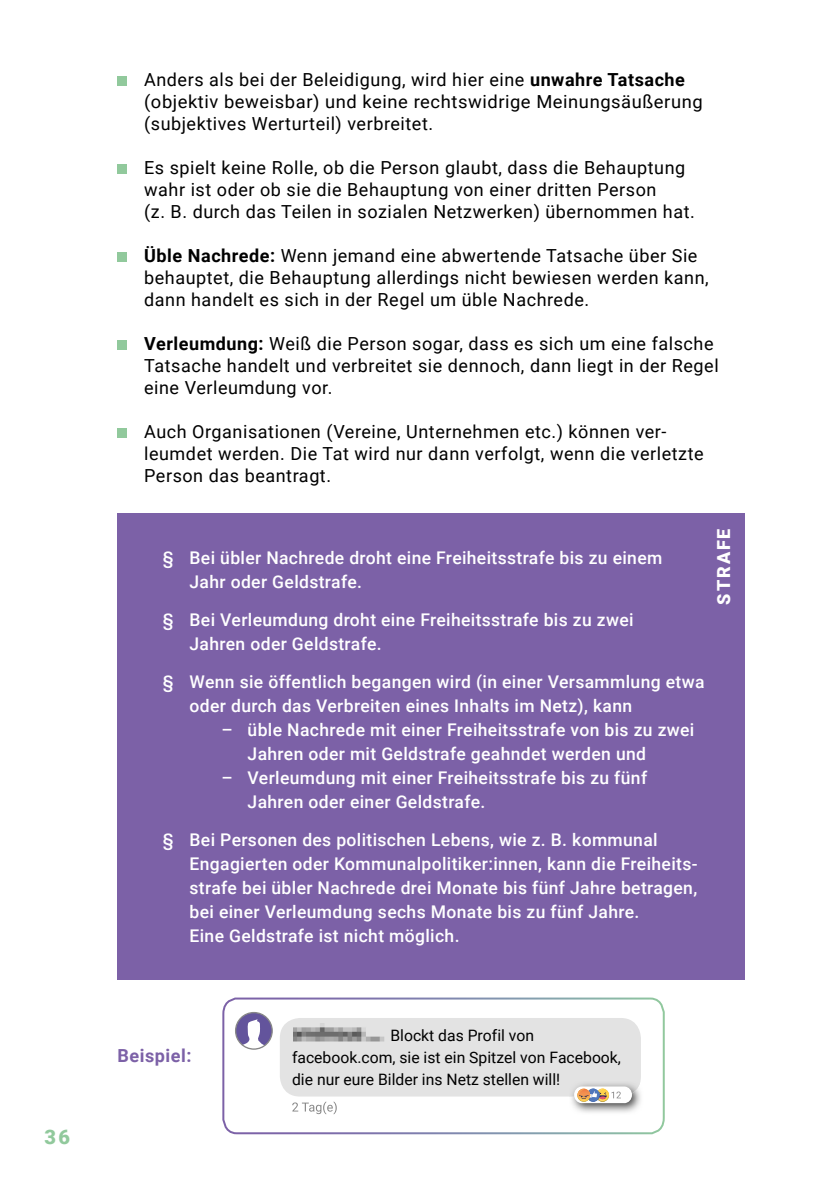
<style>
.page{position:relative;width:840px;height:1191px;background:#fff}
.page>*{position:absolute;margin:0;border:0;box-sizing:border-box;transform-origin:0 0}
.t1{font:900 20px "Roboto";color:#91c99c}
.t2{font:18px/22px "Roboto";letter-spacing:.03em;color:#000}
.t3{font:700 18px "Roboto";letter-spacing:.03em;color:#7c61a7}
.t4{font:900 18px "Roboto";letter-spacing:.105em;color:#fff}
.t5{font:500 17.6px/24px "Roboto";letter-spacing:.02em;color:#fff}
.t6{font:15.8px/22px "Roboto";color:#000}
.s1{font-weight:700}
</style>
<div class="page">
<div style="left:117px;top:76px;width:10px;height:10px;background:#91c99c"></div>
<div style="left:117px;top:164px;width:10px;height:10px;background:#91c99c"></div>
<div style="left:117px;top:252px;width:10px;height:10px;background:#91c99c"></div>
<div style="left:117px;top:340px;width:10px;height:10px;background:#91c99c"></div>
<div style="left:117px;top:428px;width:10px;height:10px;background:#91c99c"></div>
<div style="left:117px;top:514px;width:627px;height:466px;background:#7c61a7"></div>
<svg style="left:222px;top:997px;width:443px;height:138px"></svg>
<div style="left:280px;top:1018px;width:360px;height:78px;background:#e3e3e3;border-radius:20px"></div>
<img style="left:293px;top:1023px;width:91px;height:18px">
<img style="left:568px;top:1081px;width:74px;height:34px">
<img style="left:568px;top:1081px;width:72px;height:15px">
<svg style="left:573px;top:1086px;width:58px;height:17px"></svg>
<svg style="left:292px;top:1101px;width:44px;height:13px"></svg>
<svg style="left:235px;top:1012px;width:38px;height:37px"></svg>
<p class="t1" style="left:44px;top:1122px;width:27px">36</p>
<p class="t2" style="left:144px;top:67px;width:559px">Anders als bei der Beleidigung, wird hier eine <span class="s1">unwahre Tatsache </span>(objektiv beweisbar) und keine rechtswidrige Meinungsäußerung (subjektives Werturteil) verbreitet.</p>
<p class="t2" style="left:144px;top:155px;width:552px">Es spielt keine Rolle, ob die Person glaubt, dass die Behauptung wahr ist oder ob sie die Behauptung von einer dritten Person<br>(z. B. durch das Teilen in sozialen Netzwerken) übernommen hat.</p>
<p class="t2" style="left:144px;top:243px;width:565px"><span class="s1">Üble Nachrede:</span> Wenn jemand eine abwertende Tatsache über Sie behauptet, die Behauptung allerdings nicht bewiesen werden kann, dann handelt es sich in der Regel um üble Nachrede.</p>
<p class="t2" style="left:144px;top:331px;width:575px"><span class="s1">Verleumdung:</span> Weiß die Person sogar, dass es sich um eine falsche<br>Tatsache handelt und verbreitet sie dennoch, dann liegt in der Regel eine Verleumdung vor.</p>
<p class="t2" style="left:144px;top:419px;width:560px">Auch Organisationen (Vereine, Unternehmen etc.) können ver&shy;leumdet werden. Die Tat wird nur dann verfolgt, wenn die verletzte<br>Person das beantragt.</p>
<p class="t5" style="left:189px;top:545px;width:474px;text-indent:-27px">§ Bei übler Nachrede droht eine Freiheitsstrafe bis zu einem<br>Jahr oder Geldstrafe.</p>
<p class="t5" style="left:189px;top:607px;width:445px;text-indent:-27px">§ Bei Verleumdung droht eine Freiheitsstrafe bis zu zwei<br>Jahren oder Geldstrafe.</p>
<p class="t5" style="left:189px;top:669px;width:516px;text-indent:-27px">§ Wenn sie öffentlich begangen wird (in einer Versammlung etwa oder durch das Verbreiten eines Inhalts im Netz), kann</p>
<p class="t5" style="left:247px;top:717px;width:448px;text-indent:-26px">– üble Nachrede mit einer Freiheitsstrafe von bis zu zwei<br>Jahren oder mit Geldstrafe geahndet werden und</p>
<p class="t5" style="left:247px;top:765px;width:401px;text-indent:-26px">– Verleumdung mit einer Freiheitsstrafe bis zu fünf<br>Jahren oder einer Geldstrafe.</p>
<p class="t5" style="left:189px;top:827px;width:509px;text-indent:-27px">§ Bei Personen des politischen Lebens, wie z. B. kommunal Engagierten oder Kommunalpolitiker:innen, kann die Freiheits&shy;strafe bei übler Nachrede drei Monate bis fünf Jahre betragen, bei einer Verleumdung sechs Monate bis zu fünf Jahre.<br>Eine Geldstrafe ist nicht möglich.</p>
<p class="t4" style="left:710px;top:604px;width:77px;rotate:-90deg">STRAFE</p>
<p class="t3" style="left:117px;top:1042px;width:76px">Beispiel:</p>
<p class="t6" style="left:292px;top:1023px;width:330px;text-indent:98px">Blockt das Profil von facebook.com, sie ist ein Spitzel von Facebook, die nur eure Bilder ins Netz stellen will!</p>
</div>
